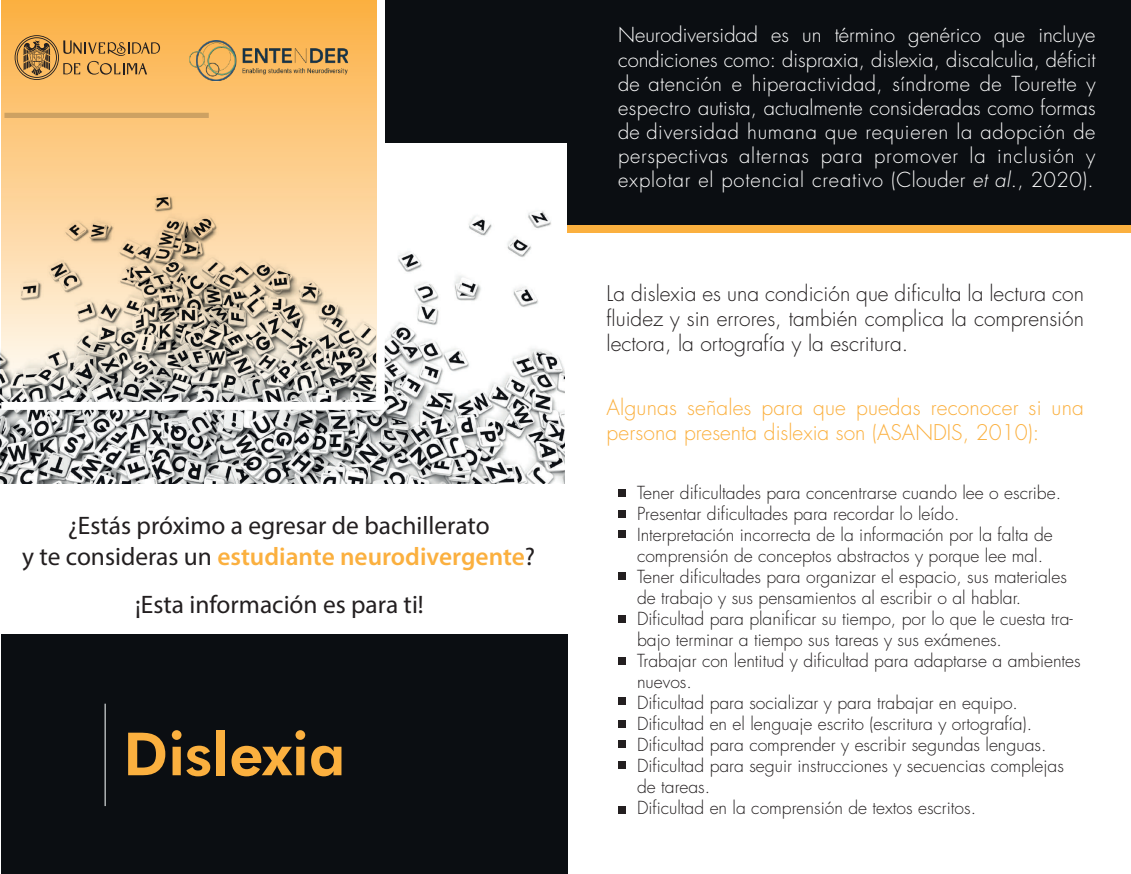
<style>
.page{position:relative;width:1131px;height:874px;background:#fff}
.page>*{position:absolute;margin:0;border:0;box-sizing:border-box;transform-origin:0 0}
.t1{font:800 59.5px "Futura BT";color:#fbb03f}
.t2{font:25.38px/30.4px "Myriad Pro";color:#231f20;text-align:center}
.t3{font:300 21px/25.2px "Futura";color:#231f20;text-align:justify}
.t4{font:300 21px/25.2px "Futura";letter-spacing:.01em;color:#fbb03f}
.t5{font:300 20.12px/24.2px "Futura";letter-spacing:.04em;color:#fff;text-align:justify}
.t6{font:300 17.5px/21px "Futura";color:#231f20}
.s1{font-weight:600;color:#fbb03f}
.s2{font-style:italic}
</style>
<div class="page">
<img style="left:0;top:210px;width:564px;height:273px">
<svg style="left:1px;top:0;width:384px;height:410px"></svg>
<svg style="left:1px;top:0;width:375px;height:402px;background:#e2bf8c"></svg>
<div style="left:1px;top:634px;width:567px;height:239px;background:#0b0e12"></div>
<div style="left:4px;top:113px;width:205px;height:5px;background:#cda162"></div>
<hr style="left:104px;top:703px;width:2px;height:103px;background:#c6cacb">
<div style="left:567px;top:0;width:563px;height:225px;background:#0b0e12"></div>
<div style="left:567px;top:225px;width:563px;height:8px;background:#fbb03f"></div>
<div style="left:618px;top:489px;width:7px;height:8px;background:#231f20"></div>
<div style="left:618px;top:510px;width:7px;height:7px;background:#231f20"></div>
<div style="left:618px;top:530px;width:7px;height:7px;background:#231f20"></div>
<div style="left:618px;top:572px;width:7px;height:8px;background:#231f20"></div>
<div style="left:618px;top:615px;width:7px;height:8px;background:#231f20"></div>
<div style="left:618px;top:657px;width:7px;height:7px;background:#231f20"></div>
<div style="left:618px;top:697px;width:7px;height:8px;background:#231f20"></div>
<div style="left:618px;top:740px;width:7px;height:8px;background:#231f20"></div>
<div style="left:618px;top:805px;width:7px;height:8px;background:#231f20"></div>
<div style="left:618px;top:719px;width:7px;height:8px;background:#231f20"></div>
<img style="left:189px;top:38px;width:160px;height:46px">
<svg style="left:15px;top:35px;width:145px;height:45px;background:#d19b50"></svg>
<div style="left:618px;top:761px;width:7px;height:8px;background:#231f20"></div>
<div style="left:385px;top:0;width:187px;height:142px;background:#0b0e12"></div>
<h2 class="t2" style="left:22px;top:510px;width:514px">¿Estás próximo a egresar de bachillerato<br>y te consideras un <span class="s1">estudiante neurodivergente</span>?</h2>
<h2 class="t2" style="left:135px;top:588px;width:290px">¡Esta información es para ti!</h2>
<h1 class="t1" style="left:123px;top:717px;width:223px">Dislexia</h1>
<p class="t5" style="left:618px;top:23px;width:479px">Neurodiversidad es un término genérico que incluye condiciones como: dispraxia, dislexia, discalculia, déficit de atención e hiperactividad, síndrome de Tourette y espectro autista, actualmente consideradas como formas de diversidad humana que requieren la adopción de perspectivas alternas para promover la inclusión y explotar el potencial creativo (Clouder <span class="s2">et al</span>., 2020).</p>
<p class="t3" style="left:606px;top:281px;width:479px">La dislexia es una condición que dificulta la lectura con fluidez y sin errores, también complica la comprensión lectora, la ortografía y la escritura.</p>
<p class="t4" style="left:606px;top:394px;width:479px">Algunas señales para que puedas reconocer si una persona presenta dislexia son (ASANDIS, 2010):</p>
<p class="t6" style="left:637px;top:482px;width:445px">Tener dificultades para concentrarse cuando lee o escribe.<br>Presentar dificultades para recordar lo leído.<br>Interpretación incorrecta de la información por la falta de comprensión de conceptos abstractos y porque lee mal.<br>Tener dificultades para organizar el espacio, sus materiales de trabajo y sus pensamientos al escribir o al hablar.<br>Dificultad para planificar su tiempo, por lo que le cuesta tra&shy;bajo terminar a tiempo sus tareas y sus exámenes.<br>Trabajar con lentitud y dificultad para adaptarse a ambientes nuevos.<br>Dificultad para socializar y para trabajar en equipo.<br>Dificultad en el lenguaje escrito (escritura y ortografía).<br>Dificultad para comprender y escribir segundas lenguas.<br>Dificultad para seguir instrucciones y secuencias complejas de tareas.<br>Dificultad en la comprensión de textos escritos.</p>
</div>
